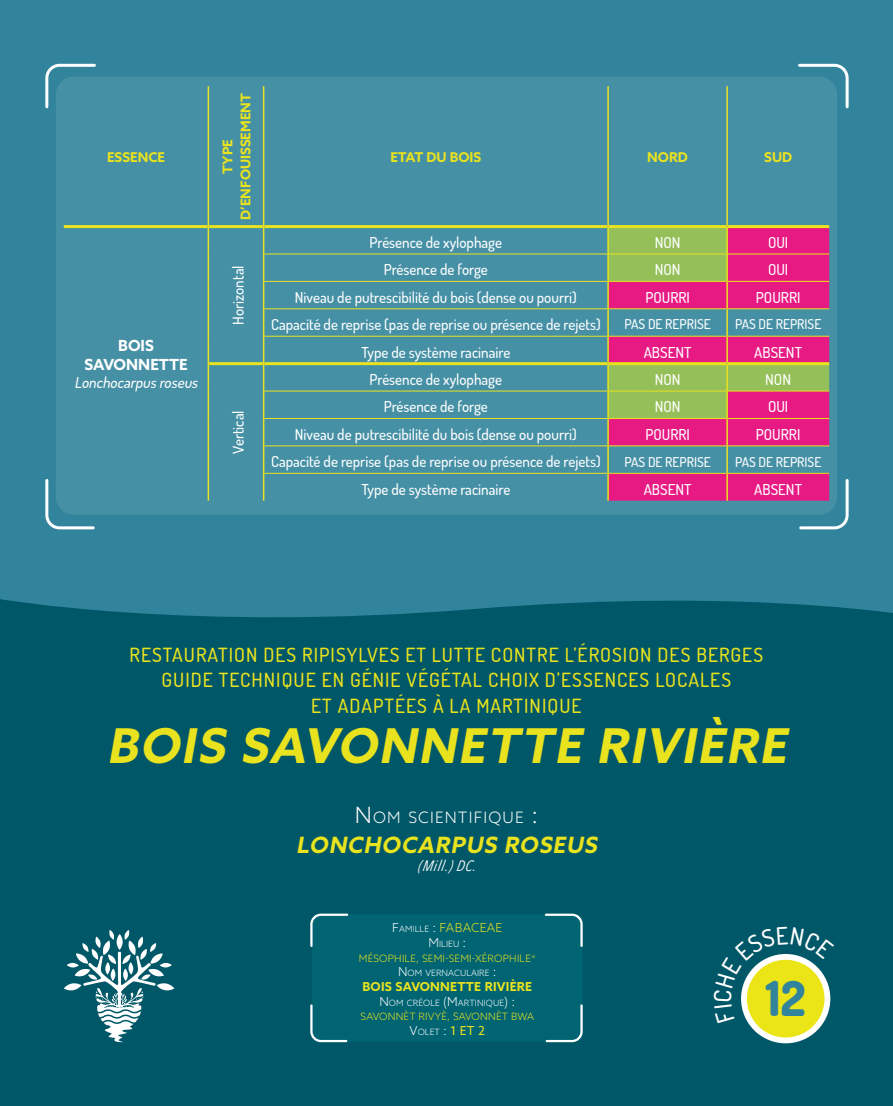
<style>
.page{position:relative;width:893px;height:1106px;background:#fff}
.page>*{position:absolute;margin:0;border:0;box-sizing:border-box;transform-origin:0 0}
.t1{font:italic 700 48px "Azo Sans";color:#e9e21e}
.t2{font:200 48px "Dosis";color:#31849b}
.t3{font:italic 700 22.5px "Azo Sans";color:#e9e21e}
.t4{font:200 19.5px/25.5px "Dosis";letter-spacing:.05em;color:#e9e21e;text-align:center}
.t5{font:300 15.75px "Azo Sans";letter-spacing:.07em;color:#fff}
.t6{font:700 15.3px/19.4px "Azo Sans";color:#fff;text-align:center}
.t7{font:200 15px "Dosis";color:#fff}
.t8{font:italic 200 15px "Dosis";color:#fff}
.t9{font:italic 15px "Avenir Next Condensed";color:#fff}
.t10{font:200 13.5px "Dosis";color:#fff}
.t11{font:700 13.5px/18px "Azo Sans";color:#e9e21e;text-align:center}
.t12{font:700 12.3px "Azo Sans";letter-spacing:.02em;color:#e9e21e}
.t13{font:300 12.3px "Azo Sans";letter-spacing:.02em;color:#e9e21e}
.t14{font:300 10.2px "Azo Sans";letter-spacing:.02em;color:#e9e21e}
.t15{font:300 8.7px "Azo Sans";letter-spacing:.005em;color:#fff}
.s1{font-size:22.5px}
.s2{color:#fff}
.s3{font-size:8.7px;color:#fff}
.s4{font-size:12.3px}
.s5{font-weight:400;font-size:12.3px;color:#e9e21e}
</style>
<div class="page">
<div style="left:0;top:580px;width:893px;height:526px;background:#005767"></div>
<div style="left:0;top:0;width:893px;height:596px;background:#31849b"></div>
<svg style="left:0;top:596px;width:893px;height:22px;fill:#31849b"></svg>
<svg style="left:64px;top:930px;width:110px;height:112px"></svg>
<div style="left:312px;top:914px;width:271px;height:127px;background:#006473;border-radius:6px"></div>
<svg style="left:310px;top:913px;width:39px;height:34px"></svg>
<svg style="left:310px;top:1004px;width:38px;height:39px"></svg>
<svg style="left:544px;top:913px;width:39px;height:34px"></svg>
<svg style="left:545px;top:1004px;width:38px;height:39px"></svg>
<svg style="left:744px;top:956px;width:83px;height:84px"></svg>
<div style="left:741px;top:954px;width:89px;height:89px;border:6px solid #fff;border-radius:50%"></div>
<div style="left:56px;top:77px;width:781px;height:437px;background:#4690a5;border-radius:18px"></div>
<svg style="left:609px;top:228px;width:220px;height:273px;fill:#e71a84"></svg>
<hr style="left:264px;top:254px;width:343px;height:1px;background:#e9e21e">
<hr style="left:609px;top:254px;width:117px;height:1px;background:#e9e21e">
<hr style="left:728px;top:254px;width:101px;height:1px;background:#e9e21e">
<hr style="left:264px;top:281px;width:343px;height:1px;background:#e9e21e">
<hr style="left:609px;top:281px;width:117px;height:1px;background:#e9e21e">
<hr style="left:728px;top:281px;width:101px;height:1px;background:#e9e21e">
<hr style="left:264px;top:308px;width:343px;height:1px;background:#e9e21e">
<hr style="left:609px;top:308px;width:117px;height:1px;background:#e9e21e">
<hr style="left:728px;top:308px;width:101px;height:1px;background:#e9e21e">
<hr style="left:264px;top:336px;width:343px;height:1px;background:#e9e21e">
<hr style="left:609px;top:336px;width:117px;height:1px;background:#e9e21e">
<hr style="left:728px;top:336px;width:101px;height:1px;background:#e9e21e">
<hr style="left:264px;top:391px;width:343px;height:1px;background:#e9e21e">
<hr style="left:609px;top:391px;width:117px;height:1px;background:#e9e21e">
<hr style="left:728px;top:391px;width:101px;height:1px;background:#e9e21e">
<hr style="left:264px;top:418px;width:343px;height:1px;background:#e9e21e">
<hr style="left:609px;top:418px;width:117px;height:1px;background:#e9e21e">
<hr style="left:728px;top:418px;width:101px;height:1px;background:#e9e21e">
<hr style="left:264px;top:445px;width:343px;height:1px;background:#e9e21e">
<hr style="left:609px;top:445px;width:117px;height:1px;background:#e9e21e">
<hr style="left:728px;top:445px;width:101px;height:1px;background:#e9e21e">
<hr style="left:264px;top:473px;width:343px;height:1px;background:#e9e21e">
<hr style="left:609px;top:473px;width:117px;height:1px;background:#e9e21e">
<hr style="left:728px;top:473px;width:101px;height:1px;background:#e9e21e">
<hr style="left:64px;top:225px;width:144px;height:3px;background:#e9e21e">
<hr style="left:209px;top:225px;width:54px;height:3px;background:#e9e21e">
<hr style="left:264px;top:225px;width:343px;height:3px;background:#e9e21e">
<hr style="left:609px;top:225px;width:117px;height:3px;background:#e9e21e">
<hr style="left:728px;top:225px;width:101px;height:3px;background:#e9e21e">
<hr style="left:209px;top:362px;width:54px;height:3px;background:#e9e21e">
<hr style="left:264px;top:362px;width:343px;height:3px;background:#e9e21e">
<hr style="left:609px;top:362px;width:117px;height:3px;background:#e9e21e">
<hr style="left:728px;top:362px;width:101px;height:3px;background:#e9e21e">
<hr style="left:208px;top:86px;width:1px;height:140px;background:#e9e21e">
<hr style="left:263px;top:86px;width:1px;height:140px;background:#e9e21e">
<svg style="left:208px;top:226px;width:1px;height:275px"></svg>
<svg style="left:263px;top:226px;width:1px;height:275px"></svg>
<hr style="left:607px;top:86px;width:2px;height:140px;background:#e9e21e">
<hr style="left:726px;top:86px;width:2px;height:140px;background:#e9e21e">
<hr style="left:607px;top:226px;width:2px;height:28px;background:#e9e21e">
<hr style="left:726px;top:226px;width:2px;height:28px;background:#e9e21e">
<hr style="left:607px;top:254px;width:2px;height:27px;background:#e9e21e">
<hr style="left:726px;top:254px;width:2px;height:27px;background:#e9e21e">
<hr style="left:607px;top:281px;width:2px;height:28px;background:#e9e21e">
<hr style="left:726px;top:281px;width:2px;height:28px;background:#e9e21e">
<hr style="left:607px;top:309px;width:2px;height:27px;background:#e9e21e">
<hr style="left:726px;top:309px;width:2px;height:27px;background:#e9e21e">
<hr style="left:607px;top:336px;width:2px;height:27px;background:#e9e21e">
<hr style="left:726px;top:336px;width:2px;height:27px;background:#e9e21e">
<hr style="left:607px;top:363px;width:2px;height:28px;background:#e9e21e">
<hr style="left:726px;top:363px;width:2px;height:28px;background:#e9e21e">
<hr style="left:607px;top:391px;width:2px;height:27px;background:#e9e21e">
<hr style="left:726px;top:391px;width:2px;height:27px;background:#e9e21e">
<hr style="left:607px;top:418px;width:2px;height:28px;background:#e9e21e">
<hr style="left:726px;top:418px;width:2px;height:28px;background:#e9e21e">
<hr style="left:607px;top:446px;width:2px;height:27px;background:#e9e21e">
<hr style="left:726px;top:446px;width:2px;height:27px;background:#e9e21e">
<hr style="left:607px;top:473px;width:2px;height:28px;background:#e9e21e">
<hr style="left:726px;top:473px;width:2px;height:28px;background:#e9e21e">
<svg style="left:45px;top:63px;width:51px;height:46px"></svg>
<svg style="left:45px;top:479px;width:51px;height:51px"></svg>
<svg style="left:798px;top:63px;width:51px;height:46px"></svg>
<svg style="left:798px;top:477px;width:51px;height:53px"></svg>
<svg style="left:741px;top:954px;width:90px;height:68px"></svg>
<p class="t11" style="left:107px;top:148px;width:60px">ESSENCE</p>
<p class="t6" style="left:84px;top:335px;width:105px">BOIS<br>SAVONNETTE</p>
<p class="t8" style="left:75px;top:372px;width:128px">Lonchocarpusroseus</p>
<p class="t11" style="left:218px;top:219px;width:128px;rotate:-90deg">TYPE<br>D’ENFOUISSEMENT</p>
<p class="t7" style="left:228px;top:325px;width:61px;rotate:-90deg">Horizontal</p>
<p class="t7" style="left:228px;top:454px;width:45px;rotate:-90deg">Vertical</p>
<p class="t11" style="left:390px;top:148px;width:92px">ETAT DU BOIS</p>
<p class="t11" style="left:647px;top:148px;width:42px">NORD</p>
<p class="t11" style="left:764px;top:148px;width:29px">SUD</p>
<p class="t7" style="left:370px;top:232px;width:134px">Présence de xylophage</p>
<p class="t7" style="left:655px;top:232px;width:27px">NON</p>
<p class="t7" style="left:768px;top:232px;width:22px">OUI</p>
<p class="t7" style="left:384px;top:259px;width:106px">Présence de forge</p>
<p class="t7" style="left:655px;top:259px;width:27px">NON</p>
<p class="t7" style="left:768px;top:259px;width:22px">OUI</p>
<p class="t7" style="left:295px;top:287px;width:284px">Niveau de putrescibilité du bois (dense ou pourri)</p>
<p class="t7" style="left:645px;top:287px;width:46px">POURRI</p>
<p class="t7" style="left:756px;top:287px;width:46px">POURRI</p>
<p class="t7" style="left:271px;top:314px;width:331px">Capacité de reprise (pas de reprise ou présence de rejets)</p>
<p class="t10" style="left:624px;top:315px;width:88px">PAS DE REPRISE</p>
<p class="t10" style="left:735px;top:315px;width:88px">PAS DE REPRISE</p>
<p class="t7" style="left:361px;top:342px;width:150px">Type de système racinaire</p>
<p class="t7" style="left:644px;top:342px;width:49px">ABSENT</p>
<p class="t7" style="left:754px;top:342px;width:49px">ABSENT</p>
<p class="t7" style="left:370px;top:369px;width:134px">Présence de xylophage</p>
<p class="t7" style="left:655px;top:369px;width:27px">NON</p>
<p class="t7" style="left:765px;top:369px;width:27px">NON</p>
<p class="t7" style="left:384px;top:396px;width:106px">Présence de forge</p>
<p class="t7" style="left:655px;top:396px;width:27px">NON</p>
<p class="t7" style="left:768px;top:396px;width:22px">OUI</p>
<p class="t7" style="left:295px;top:424px;width:284px">Niveau de putrescibilité du bois (dense ou pourri)</p>
<p class="t7" style="left:645px;top:424px;width:46px">POURRI</p>
<p class="t7" style="left:756px;top:424px;width:46px">POURRI</p>
<p class="t7" style="left:271px;top:451px;width:331px">Capacité de reprise (pas de reprise ou présence de rejets)</p>
<p class="t10" style="left:624px;top:452px;width:88px">PAS DE REPRISE</p>
<p class="t10" style="left:735px;top:452px;width:88px">PAS DE REPRISE</p>
<p class="t7" style="left:361px;top:479px;width:150px">Type de système racinaire</p>
<p class="t7" style="left:644px;top:479px;width:49px">ABSENT</p>
<p class="t7" style="left:754px;top:479px;width:49px">ABSENT</p>
<h3 class="t4" style="left:129px;top:641px;width:635px">RESTAURATION DES RIPISYLVES ET LUTTE CONTRE L’ÉROSION DES BERGES<br>GUIDE TECHNIQUE EN GÉNIE VÉGÉTAL CHOIX D’ESSENCES LOCALES<br>ET ADAPTÉES À LA MARTINIQUE</h3>
<h1 class="t1" style="left:107px;top:713px;width:692px">BOIS SAVONNETTE RIVIÈRE</h1>
<p class="t5" style="left:355px;top:806px;width:185px"><span class="s1">N</span>OM SCIENTIFIQUE <span class="s1">:</span></p>
<h2 class="t3" style="left:296px;top:829px;width:307px">LONCHOCARPUS ROSEUS</h2>
<p class="t9" style="left:418px;top:856px;width:63px">(Mill.) DC.</p>
<p class="t13" style="left:392px;top:920px;width:112px"><span class="s2">F</span><span class="s3">AMILLE</span> <span class="s2">:</span> FABACEAE</p>
<p class="t15" style="left:428px;top:938px;width:39px"><span class="s4">M</span> ILIEU <span class="s4">:</span></p>
<p class="t14" style="left:359px;top:951px;width:179px">MÉSOPHILE, SEMI-SEMI-XÉROPHILE*</p>
<p class="t15" style="left:398px;top:967px;width:100px"><span class="s4">N</span>OM VERNACULAIRE <span class="s4">:</span></p>
<p class="t12" style="left:362px;top:978px;width:171px">BOIS SAVONNETTE RIVIÈRE</p>
<p class="t15" style="left:379px;top:996px;width:137px"><span class="s4">N</span>OM CRÉOLE <span class="s4">(M</span>ARTIN IQUE<span class="s4">) :</span></p>
<p class="t14" style="left:361px;top:1010px;width:175px">SAVONNÈT RIVYÈ, SAVONNÈT BWA</p>
<p class="t15" style="left:410px;top:1026px;width:77px"><span class="s4">V</span>OLET <span class="s4">:</span> <span class="s5">1 ET 2</span></p>
<h1 class="t2" style="left:766px;top:965px;width:41px">12</h1>
</div>
